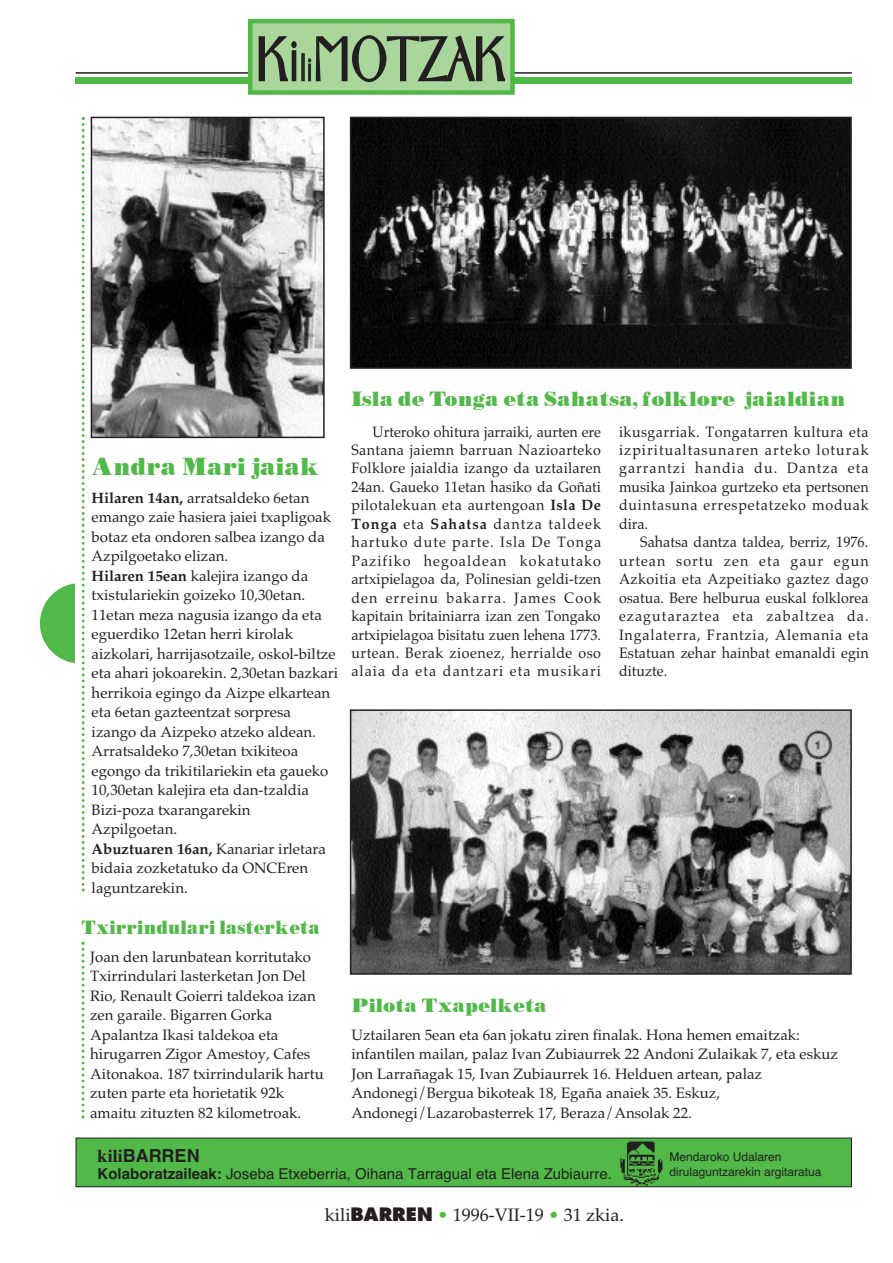
<style>
.page{position:relative;width:893px;height:1263px;background:#fff}
.page>*{position:absolute;margin:0;border:0;box-sizing:border-box;transform-origin:0 0}
.t1{font:60px "Middleton";letter-spacing:.015em;color:#231f20;scale:.9 1}
.t2{font:27px "BODIDL Ybold";color:#51b948;scale:.95 1}
.t3{font:22.5px "BODIDL Ybold";color:#51b948}
.t4{font:21px "BODIDL Ybold";color:#51b948;scale:.9 1}
.t5{font:21px "BODIDL Ybold";color:#51b948}
.t6{font:18px "Palatino";color:#231f20}
.t7{font:700 18px "Helvetica";color:#231f20}
.t8{font:15px/19.5px "Palatino";color:#231f20}
.t9{font:15px/18.5px "Palatino";color:#231f20;text-align:justify;scale:.95 1}
.t10{font:15px "Helvetica";color:#231f20}
.t11{font:12px/15px "Helvetica";color:#231f20}
.s1{font-size:52.5px}
.s2{font-size:37.5px}
.s3{font-size:30px}
.s4{font-weight:700}
.s5{font-family:"Times"}
.s6{font-family:"Futura";font-weight:800}
.s7{color:#51b948}
</style>
<div class="page">
<div style="left:40px;top:583px;width:80px;height:80px;background:#51b948;border-radius:50%"></div>
<div style="left:76px;top:77px;width:776px;height:7px;background:#51b948"></div>
<hr style="left:76px;top:72px;width:776px;height:2px;background:#231f20">
<div style="left:250px;top:21px;width:262px;height:72px;background:#abd69b"></div>
<div style="left:248px;top:19px;width:267px;height:76px;border:4px solid #51b948"></div>
<div style="left:76px;top:1138px;width:775px;height:49px;background:#51b948"></div>
<div style="left:76px;top:1138px;width:776px;height:49px;border:1px solid #231f20"></div>
<img style="left:617px;top:1137px;width:52px;height:51px">
<div style="left:76px;top:116px;width:249px;height:767px;background:#fff"></div>
<svg style="left:82px;top:942px;width:3px;height:176px"></svg>
<svg style="left:82px;top:117px;width:3px;height:774px"></svg>
<img style="left:94px;top:120px;width:228px;height:315px">
<div style="left:91px;top:117px;width:234px;height:321px;border:2px solid #231f20"></div>
<img style="left:353px;top:712px;width:496px;height:260px">
<div style="left:350px;top:709px;width:502px;height:266px;border:2px solid #231f20"></div>
<img style="left:353px;top:120px;width:496px;height:246px">
<div style="left:350px;top:117px;width:502px;height:252px;border:2px solid #231f20"></div>
<h1 class="t1" style="left:257px;top:25px;width:277px">K<span class="s1">i</span><span class="s2">l</span><span class="s3">i</span>MOTZAK</h1>
<h2 class="t2" style="left:92px;top:450px;width:241px">Andra Mari jaiak</h2>
<p class="t8" style="left:92px;top:488px;width:248px"><span class="s4">Hilaren 14an,</span> arratsaldeko 6etan emango zaie hasiera jaiei txapligoak botaz eta ondoren salbea izango da<br>Azpilgoetako elizan.<br><span class="s4">Hilaren 15ean</span> kalejira izango da txistulariekin goizeko 10,30etan.<br>11etan meza nagusia izango da eta eguerdiko 12etan herri kirolak aizkolari, harrijasotzaile, oskol-biltze eta ahari jokoarekin. 2,30etan bazkari herrikoia egingo da Aizpe elkartean eta 6etan gazteentzat sorpresa izango da Aizpeko atzeko aldean.<br>Arratsaldeko 7,30etan txikiteoa egongo da trikitilariekin eta gaueko<br>10,30etan kalejira eta dan-tzaldia<br>Bizi-poza txarangarekin<br>Azpilgoetan.<br><span class="s4">Abuztuaren 16an,</span> Kanariar irletara bidaia zozketatuko da ONCEren laguntzarekin.</p>
<h3 class="t4" style="left:82px;top:914px;width:266px">Txirrindulari lasterketa</h3>
<p class="t8" style="left:90px;top:947px;width:235px">Joan den larunbatean korritutako Txirrindulari lasterketan Jon Del Rio, Renault Goierri taldekoa izan zen garaile. Bigarren Gorka Apalantza Ikasi taldekoa eta hirugarren Zigor Amestoy, Cafes Aitonakoa. 187 txirrindularik hartu zuten parte eta horietatik 92k amaitu zituzten 82 kilometroak.</p>
<h3 class="t3" style="left:351px;top:385px;width:495px">Isla de Tonga eta Sahatsa, folklore jaialdian</h3>
<p class="t9" style="left:351px;top:422px;width:264px;text-indent:21px">Urteroko ohitura jarraiki, aurten ere Santana jaiemn barruan Nazioarteko Folklore jaialdia izango da uztailaren 24an. Gaueko 11etan hasiko da Goñati pilotalekuan eta aurtengoan <span class="s4">Isla De Tonga</span> eta <span class="s4">Sahatsa</span> dantza taldeek hartuko dute parte. Isla De Tonga Pazifiko hegoaldean kokatutako artxipielagoa da, Polinesian geldi-tzen den erreinu bakarra. James Cook kapitain britainiarra izan zen Tongako artxipielagoa bisitatu zuen lehena 1773. urtean. Berak zioenez, herrialde oso alaia da eta dantzari eta musikari</p>
<p class="t9" style="left:619px;top:422px;width:264px">ikusgarriak. Tongatarren kultura eta izpiritualtasunaren arteko loturak garrantzi handia du. Dantza eta musika Jainkoa gurtzeko eta pertsonen duintasuna errespetatzeko moduak dira.</p>
<p class="t9" style="left:619px;top:533px;width:264px;text-indent:21px">Sahatsa dantza taldea, berriz, 1976. urtean sortu zen eta gaur egun Azkoitia eta Azpeitiako gaztez dago osatua. Bere helburua euskal folklorea ezagutaraztea eta zabaltzea da.<br>Ingalaterra, Frantzia, Alemania eta Estatuan zehar hainbat emanaldi egin dituzte.</p>
<h3 class="t5" style="left:351px;top:992px;width:197px">Pilota Txapelketa</h3>
<p class="t8" style="left:351px;top:1025px;width:488px">Uztailaren 5ean eta 6an jokatu ziren finalak. Hona hemen emaitzak: infantilen mailan, palaz Ivan Zubiaurrek 22 Andoni Zulaikak 7, eta eskuz Jon Larrañagak 15, Ivan Zubiaurrek 16. Helduen artean, palaz Andonegi/Bergua bikoteak 18, Egaña anaiek 35. Eskuz, Andonegi/Lazarobasterrek 17, Beraza/Ansolak 22.</p>
<p class="t7" style="left:98px;top:1145px;width:103px"><span class="s5">kili</span>BARREN</p>
<p class="t10" style="left:98px;top:1165px;width:516px"><span class="s4">Kolaboratzaileak:</span> Joseba Etxeberria, Oihana Tarragual eta Elena Zubiaurre.</p>
<p class="t6" style="left:325px;top:1204px;width:301px">kili<span class="s6">BARREN</span> <span class="s7">•</span> 1996-VII-19 <span class="s7">•</span> 31 zkia.</p>
<p class="t11" style="left:669px;top:1149px;width:154px">Mendaroko Udalaren dirulaguntzarekin argitaratua</p>
</div>
